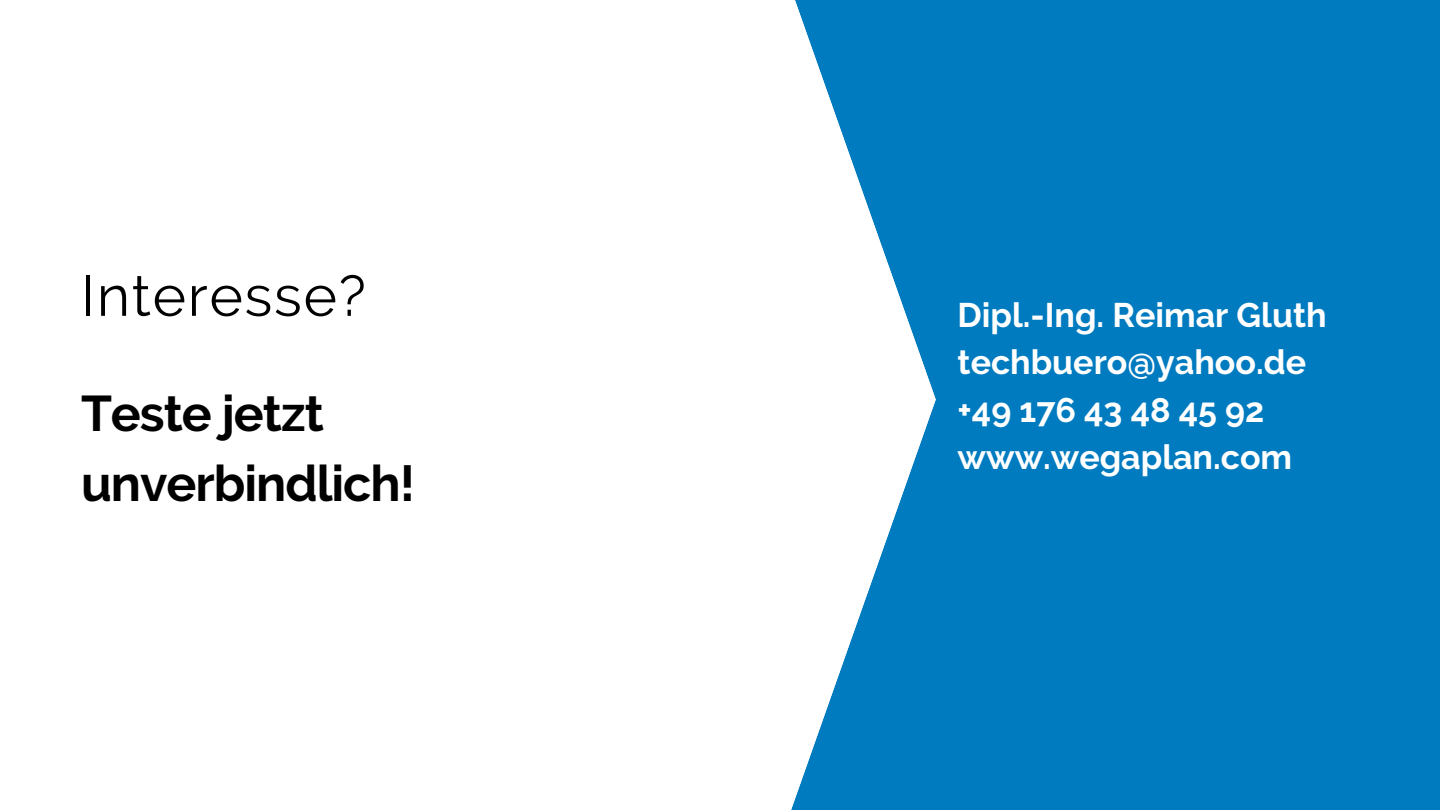
<style>
.page{position:relative;width:1440px;height:810px;background:#007bc0}
.page>*{position:absolute;margin:0;border:0;box-sizing:border-box;transform-origin:0 0}
.t1{font:57px "Raleway";letter-spacing:.03em;color:#000}
.t2{font:700 50px/69.8px "Raleway";letter-spacing:-.02em;color:#000}
.t3{font:700 34px/47.2px "Raleway";color:#fff}
</style>
<div class="page">
<div style="left:0;top:0;width:705px;height:810px;background:#fff"></div>
<svg style="left:705px;top:0;width:231px;height:810px;fill:#fff"></svg>
<h1 class="t1" style="left:81px;top:262px;width:286px">Interesse?</h1>
<h2 class="t2" style="left:81px;top:378px;width:336px">Teste jetzt unverbindlich!</h2>
<p class="t3" style="left:958px;top:292px;width:370px">Dipl.-Ing. Reimar Gluth techbuero@yahoo.de +49 176 43 48 45 92 www.wegaplan.com</p>
</div>
